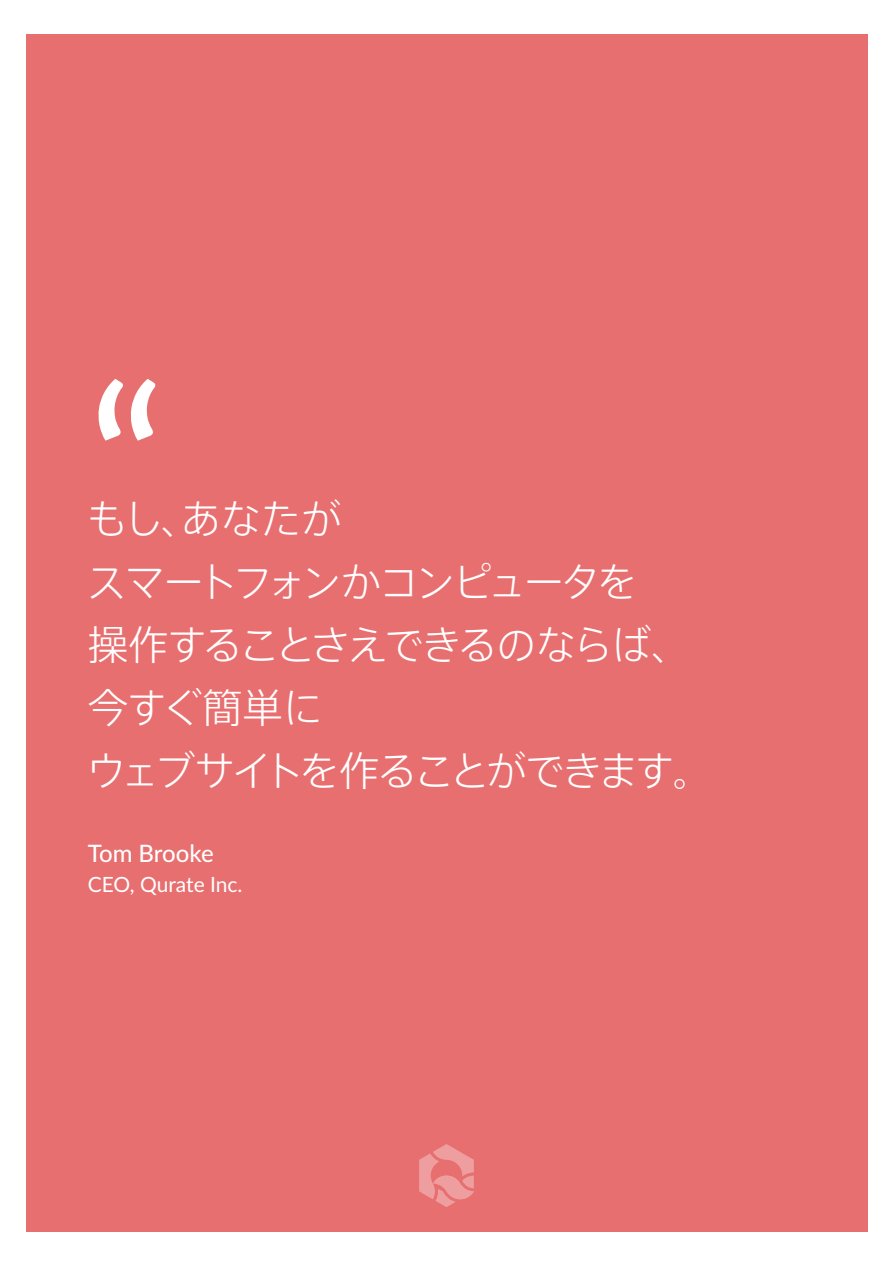
<style>
.page{position:relative;width:893px;height:1263px;background:#fff}
.page>*{position:absolute;margin:0;border:0;box-sizing:border-box;transform-origin:0 0}
.t1{font:300 40.5px/63px "Axis Std";letter-spacing:-.085em;color:#fff}
.t2{font:500 24px "Lato";letter-spacing:-.01em;color:#fff}
.t3{font:21px "Lato";letter-spacing:-.005em;color:#fff}
</style>
<div class="page">
<div style="left:26px;top:34px;width:841px;height:1198px;background:#e86f70"></div>
<svg style="left:419px;top:1144px;width:55px;height:63px"></svg>
<svg style="left:98px;top:379px;width:57px;height:62px"></svg>
<p class="t1" style="left:86px;top:485px;width:629px">もし、あなたが<br>スマートフォンかコンピュータを<br>操作することさえできるのならば、今すぐ簡単に<br>ウェブサイトを作ることができます。</p>
<p class="t2" style="left:88px;top:836px;width:127px">Tom Brooke</p>
<p class="t3" style="left:88px;top:869px;width:156px">CEO, Qurate Inc.</p>
</div>
